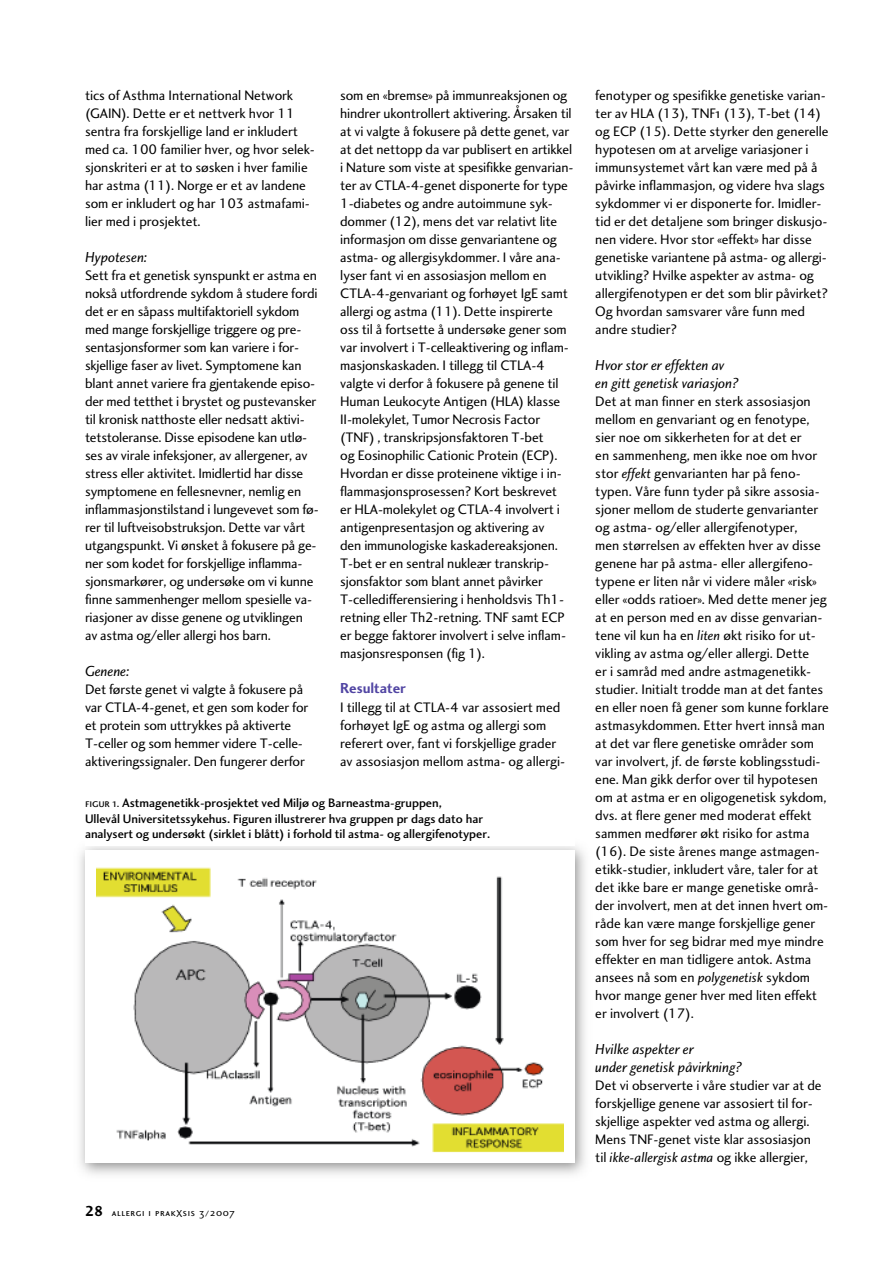
<style>
.page{position:relative;width:893px;height:1263px;background:#fff}
.page>*{position:absolute;margin:0;border:0;box-sizing:border-box;transform-origin:0 0}
.t1{font:15px/18px "Charlotte Sans Book Italic Plain";letter-spacing:-.005em;color:#000}
.t2{font:15px "Charlotte Sans Bold Plain";letter-spacing:-.005em;color:#5145a3}
.t3{font:14.25px/18px "Charlotte Sans Book Plain";letter-spacing:-.01em;color:#000}
.t4{font:12.75px/15.8px "Charlotte Sans Medium Plain";letter-spacing:-.005em;color:#000}
.t5{font:10.5px "Charlotte Sans Small Caps Plain";letter-spacing:.06em;color:#000}
.s1{font-family:"Charlotte Sans Small Caps Plain";font-size:12px}
.s2{font-family:"Charlotte Sans Bold Plain";font-size:15px}
.s3{font-family:"Charlotte Sans Book Italic Plain"}
</style>
<div class="page">
<img style="left:96px;top:867px;width:467px;height:286px">
<p class="t3" style="left:85px;top:88px;width:231px">tics of Asthma International Network (GAIN). Dette er et nettverk hvor 11 sentra fra forskjellige land er inkludert med ca. 100 familier hver, og hvor selek&shy;sjonskriteri er at to søsken i hver familie har astma (11). Norge er et av landene som er inkludert og har 103 astmafami&shy;lier med i prosjektet.</p>
<p class="t1" style="left:85px;top:249px;width:64px">Hypotesen:</p>
<p class="t3" style="left:85px;top:268px;width:235px">Sett fra et genetisk synspunkt er astma en nokså utfordrende sykdom å studere fordi det er en såpass multifaktoriell sykdom med mange forskjellige triggere og pre&shy;sentasjonsformer som kan variere i for&shy;skjellige faser av livet. Symptomene kan blant annet variere fra gjentakende episo&shy;der med tetthet i brystet og pustevansker til kronisk natthoste eller nedsatt aktivi&shy;tetstoleranse. Disse episodene kan utlø&shy;ses av virale infeksjoner, av allergener, av stress eller aktivitet. Imidlertid har disse symptomene en fellesnevner, nemlig en inflammasjonstilstand i lungevevet som fø&shy;rer til luftveisobstruksjon. Dette var vårt utgangspunkt. Vi ønsket å fokusere på ge&shy;ner som kodet for forskjellige inflamma&shy;sjonsmarkører, og undersøke om vi kunne finne sammenhenger mellom spesielle va&shy;riasjoner av disse genene og utviklingen<br>av astma og/eller allergi hos barn.</p>
<p class="t1" style="left:85px;top:663px;width:46px">Genene:</p>
<p class="t3" style="left:85px;top:682px;width:225px">Det første genet vi valgte å fokusere på var CTLA-4-genet, et gen som koder for et protein som uttrykkes på aktiverte T-celler og som hemmer videre T-celle&shy;aktiveringssignaler. Den fungerer derfor</p>
<p class="t3" style="left:340px;top:88px;width:235px">som en «bremse» på immunreaksjonen og hindrer ukontrollert aktivering. Årsaken til at vi valgte å fokusere på dette genet, var at det nettopp da var publisert en artikkel i Nature som viste at spesifikke genvarian&shy;ter av CTLA-4-genet disponerte for type 1-diabetes og andre autoimmune syk&shy;dommer (12), mens det var relativt lite informasjon om disse genvariantene og astma- og allergisykdommer. I våre ana&shy;lyser fant vi en assosiasjon mellom en CTLA-4-genvariant og forhøyet IgE samt allergi og astma (11). Dette inspirerte oss til å fortsette å undersøke gener som var involvert i T-celleaktivering og inflam&shy;masjonskaskaden. I tillegg til CTLA-4 valgte vi derfor å fokusere på genene til Human Leukocyte Antigen (HLA) klasse II-molekylet, Tumor Necrosis Factor (TNF) , transkripsjonsfaktoren T-bet<br>og Eosinophilic Cationic Protein (ECP).<br>Hvordan er disse proteinene viktige i in&shy;flammasjonsprosessen? Kort beskrevet<br>er HLA-molekylet og CTLA-4 involvert i antigenpresentasjon og aktivering av<br>den immunologiske kaskadereaksjonen.<br>T-bet er en sentral nukleær transkrip&shy;sjonsfaktor som blant annet påvirker T-celledifferensiering i henholdsvis Th1- retning eller Th2-retning. TNF samt ECP er begge faktorer involvert i selve inflam&shy;masjonsresponsen (fig 1).</p>
<p class="t2" style="left:340px;top:682px;width:67px">Resultater</p>
<p class="t3" style="left:340px;top:700px;width:227px">I tillegg til at CTLA-4 var assosiert med forhøyet IgE og astma og allergi som referert over, fant vi forskjellige grader av assosiasjon mellom astma- og allergi-</p>
<p class="t4" style="left:85px;top:796px;width:407px"><span class="s1">figur 1.</span> Astmagenetikk-prosjektet ved Miljø og Barneastma-gruppen,<br>Ullevål Universitetssykehus. Figuren illustrerer hva gruppen pr dags dato har analysert og undersøkt (sirklet i blått) i forhold til astma- og allergifenotyper.</p>
<p class="t5" style="left:85px;top:1209px;width:151px"><span class="s2">28</span> allergi i prakXsis 3/2007</p>
<p class="t3" style="left:595px;top:88px;width:235px">fenotyper og spesifikke genetiske varian&shy;ter av HLA (13), TNF± (13), T-bet (14) og ECP (15). Dette styrker den generelle hypotesen om at arvelige variasjoner i immunsystemet vårt kan være med på å påvirke inflammasjon, og videre hva slags sykdommer vi er disponerte for. Imidler&shy;tid er det detaljene som bringer diskusjo&shy;nen videre. Hvor stor «effekt» har disse genetiske variantene på astma- og allergi&shy;utvikling? Hvilke aspekter av astma- og allergifenotypen er det som blir påvirket?<br>Og hvordan samsvarer våre funn med andre studier?</p>
<p class="t1" style="left:595px;top:357px;width:145px">Hvor stor er effekten av en gitt genetisk variasjon?</p>
<p class="t3" style="left:595px;top:394px;width:235px">Det at man finner en sterk assosiasjon mellom en genvariant og en fenotype, sier noe om sikkerheten for at det er<br>en sammenheng, men ikke noe om hvor stor <span class="s3">effekt</span> genvarianten har på feno&shy;typen. Våre funn tyder på sikre assosia&shy;sjoner mellom de studerte genvarianter og astma- og/eller allergifenotyper,<br>men størrelsen av effekten hver av disse genene har på astma- eller allergifeno&shy;typene er liten når vi videre måler «risk» eller «odds ratioer». Med dette mener jeg at en person med en av disse genvarian&shy;tene vil kun ha en <span class="s3">liten</span> økt risiko for ut&shy;vikling av astma og/eller allergi. Dette<br>er i samråd med andre astmagenetikk&shy;studier. Initialt trodde man at det fantes en eller noen få gener som kunne forklare astmasykdommen. Etter hvert innså man at det var flere genetiske områder som var involvert, jf. de første koblingsstudi&shy;ene. Man gikk derfor over til hypotesen om at astma er en oligogenetisk sykdom, dvs. at flere gener med moderat effekt sammen medfører økt risiko for astma (16). De siste årenes mange astmagen&shy;etikk-studier, inkludert våre, taler for at det ikke bare er mange genetiske områ&shy;der involvert, men at det innen hvert om&shy;råde kan være mange forskjellige gener som hver for seg bidrar med mye mindre effekter en man tidligere antok. Astma ansees nå som en <span class="s3">polygenetisk</span> sykdom hvor mange gener hver med liten effekt er involvert (17).</p>
<p class="t1" style="left:595px;top:1041px;width:148px">Hvilke aspekter er<br>under genetisk påvirkning?</p>
<p class="t3" style="left:595px;top:1078px;width:228px">Det vi observerte i våre studier var at de forskjellige genene var assosiert til for&shy;skjellige aspekter ved astma og allergi.<br>Mens TNF-genet viste klar assosiasjon til <span class="s3">ikke-allergisk astma</span> og ikke allergier,</p>
</div>
